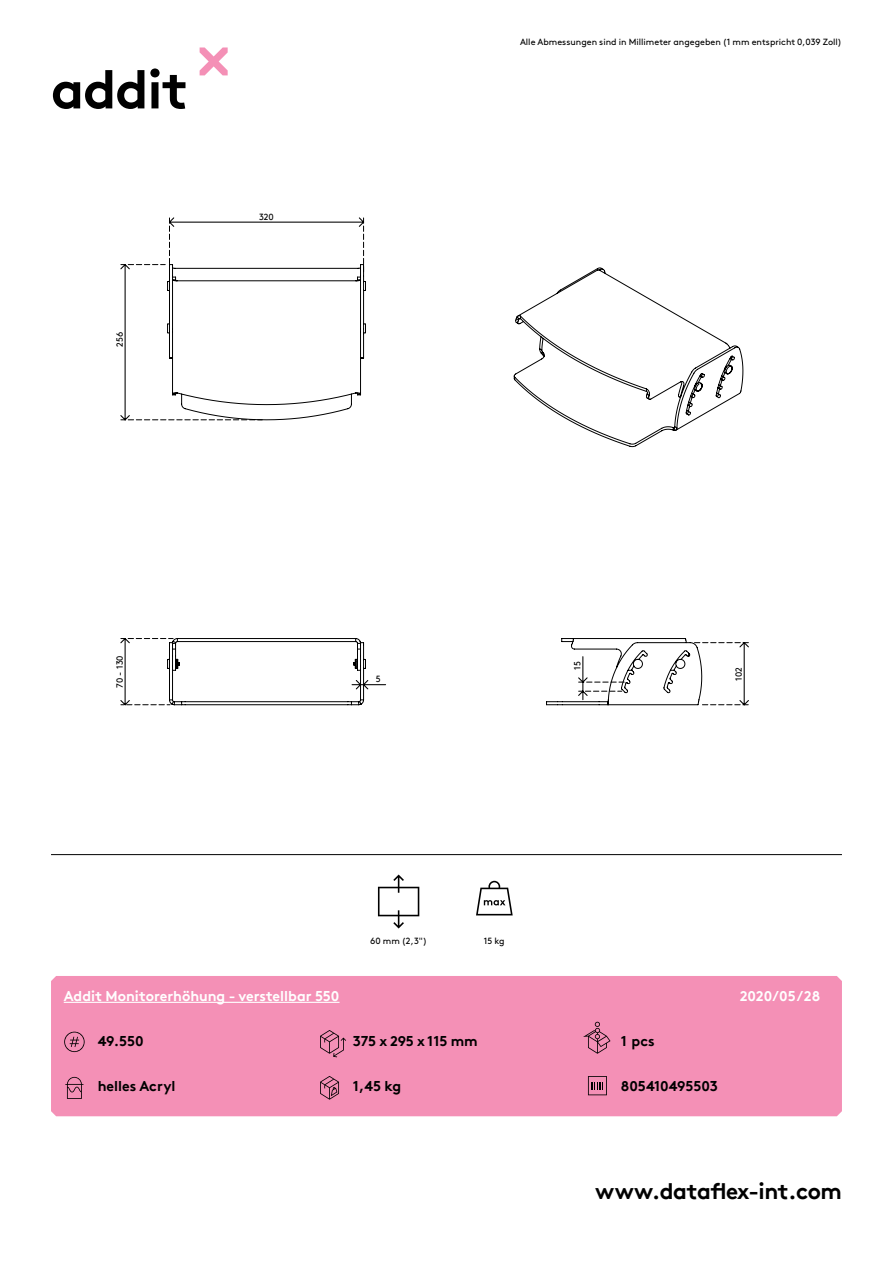
<style>
.page{position:relative;width:893px;height:1263px;background:#fff}
.page>*{position:absolute;margin:0;border:0;box-sizing:border-box;transform-origin:0 0}
.hoofdstuk{font:700 54px "Brown Pro TT";letter-spacing:-.02em;color:#000}
.t1{font:700 22.5px "Brown Pro TT";letter-spacing:-.02em;color:#000}
.specificaties{font:700 14.25px "Brown Pro TT";color:#000}
.t2{font:700 14.25px "Brown Pro TT";color:#fff}
.t3{font:9px "Brown";color:#000}
.t4{font:9px "Brown Pro TT Regular Alt";color:#000}
</style>
<div class="page">
<svg style="left:200px;top:47px;width:28px;height:28px"></svg>
<hr style="left:51px;top:854px;width:791px;height:1px;background:#000">
<svg style="left:378px;top:874px;width:41px;height:54px"></svg>
<svg style="left:476px;top:881px;width:37px;height:34px"></svg>
<div style="left:51px;top:976px;width:791px;height:140px;background:#f490b6"></div>
<svg style="left:121px;top:638px;width:265px;height:68px"></svg>
<svg style="left:121px;top:217px;width:245px;height:204px"></svg>
<svg style="left:513px;top:267px;width:231px;height:180px"></svg>
<svg style="left:546px;top:638px;width:202px;height:68px"></svg>
<svg style="left:64px;top:1032px;width:21px;height:20px"></svg>
<svg style="left:65px;top:1077px;width:18px;height:22px"></svg>
<svg style="left:320px;top:1030px;width:26px;height:27px"></svg>
<svg style="left:583px;top:1022px;width:27px;height:32px"></svg>
<svg style="left:320px;top:1076px;width:19px;height:24px"></svg>
<svg style="left:588px;top:1076px;width:19px;height:19px"></svg>
<hr style="left:64px;top:1002px;width:276px;height:1px;background:#fff">
<p class="hoofdstuk" style="left:51px;top:46px;width:139px">addit</p>
<p class="t4" style="left:113px;top:347px;width:16px;rotate:-90deg">256</p>
<p class="t4" style="left:259px;top:210px;width:16px">320</p>
<p class="t3" style="left:520px;top:35px;width:323px">Alle Abmessungen sind in Millimeter angegeben (1 mm entspricht 0,039 Zoll)</p>
<p class="t4" style="left:113px;top:688px;width:34px;rotate:-90deg">70 - 130</p>
<p class="t4" style="left:376px;top:672px;width:6px">5</p>
<p class="t4" style="left:571px;top:670px;width:10px;rotate:-90deg">15</p>
<p class="t3" style="left:370px;top:934px;width:58px">60 mm (2,3")</p>
<p class="t3" style="left:484px;top:934px;width:22px">15 kg</p>
<p class="t4" style="left:732px;top:680px;width:15px;rotate:-90deg">102</p>
<h3 class="t2" style="left:64px;top:985px;width:277px">Addit Monitorerhöhung - verstellbar 550</h3>
<h3 class="t2" style="left:740px;top:985px;width:82px">2020/05/28</h3>
<h3 class="specificaties" style="left:98px;top:1029px;width:47px">49.550</h3>
<p class="specificaties" style="left:98px;top:1074px;width:79px">helles Acryl</p>
<p class="specificaties" style="left:353px;top:1029px;width:126px">375 x 295 x 115 mm</p>
<p class="specificaties" style="left:621px;top:1029px;width:35px">1 pcs</p>
<p class="specificaties" style="left:353px;top:1074px;width:50px">1,45 kg</p>
<h3 class="specificaties" style="left:621px;top:1074px;width:99px">805410495503</h3>
<h2 class="t1" style="left:595px;top:1173px;width:248px">www.dataflex-int.com</h2>
</div>
